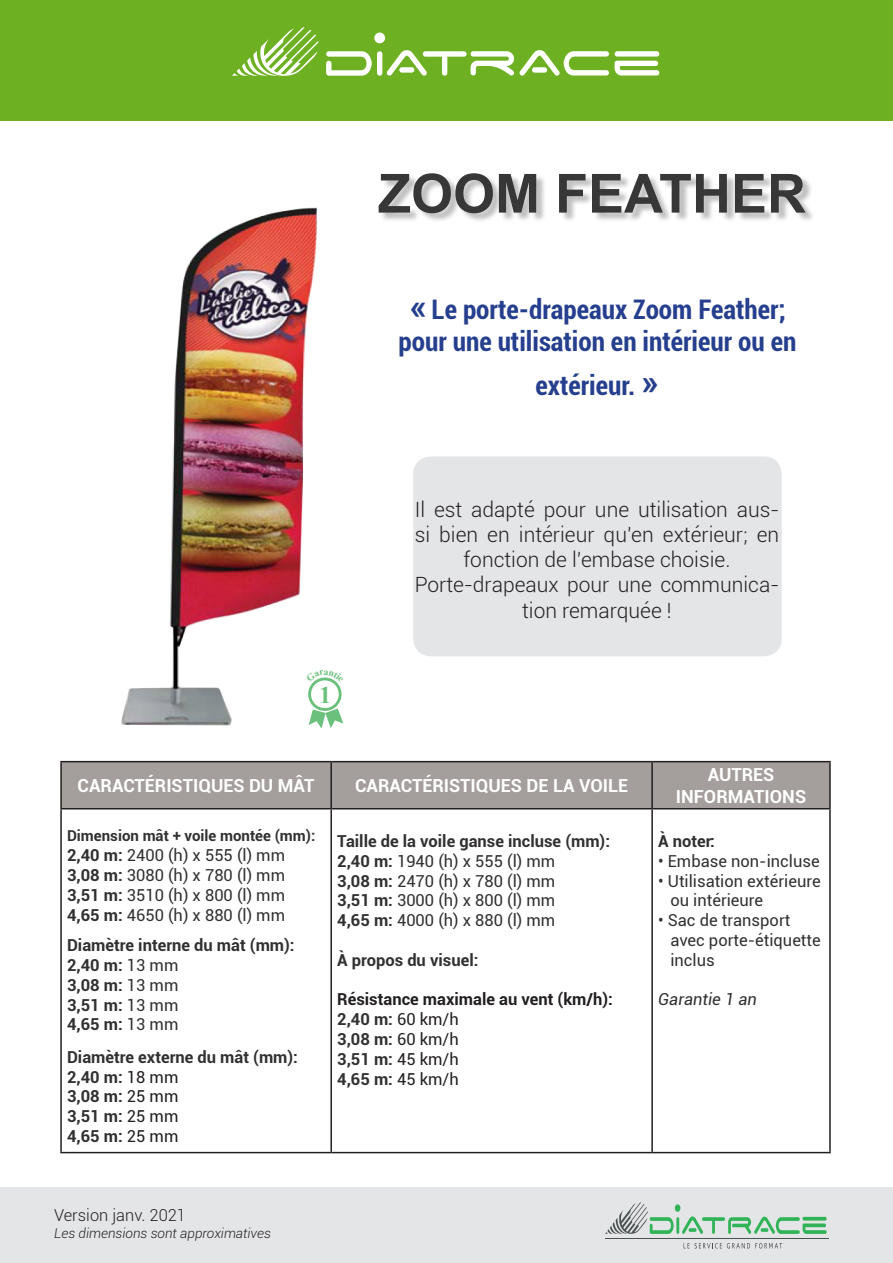
<style>
.page{position:relative;width:893px;height:1263px;background:#fff}
.page>*{position:absolute;margin:0;border:0;box-sizing:border-box;transform-origin:0 0}
.t1{font:700 54px "Arial";color:#373738}
.t2{font:700 condensed 27px/32.4px "Roboto";color:#253f8e;text-align:center}
.t3{font:700 24.45px "Times New Roman";color:#6bc17c}
.t4{font:300 21px/25.2px "Roboto";color:#231f20;text-align:center}
.t5{font:700 18px "Roboto";color:#fff}
.t6{font:16.5px "Roboto";color:#323031}
.t7{font:700 16.5px "Roboto";color:#323031}
.t8{font:700 16.5px "Roboto";color:#231f20}
.t9{font:300 16.5px "Roboto";color:#231f20}
.t10{font:italic 16.5px "Roboto";color:#323031}
.t11{font:700 15px "Roboto";color:#323031}
.t12{font:italic 300 13.5px "Roboto";color:#231f20}
.s1{font-stretch:normal;font-size:36px}
.s2{font-weight:700}
.s3{font-weight:400}
.s4{font-weight:400;color:#231f20}
</style>
<div class="page">
<div style="left:379px;top:175px;width:437px;height:48px;background:#3e3e3f;opacity:.33"></div>
<img style="left:121px;top:207px;width:223px;height:519px">
<div style="left:413px;top:456px;width:369px;height:200px;background:#e4e5e7;border-radius:18px"></div>
<div style="left:62px;top:762px;width:767px;height:46px;background:#a49e9c"></div>
<hr style="left:60px;top:761px;width:271px;height:1px;background:#231f20">
<hr style="left:331px;top:761px;width:321px;height:1px;background:#231f20">
<hr style="left:330px;top:762px;width:2px;height:46px;background:#231f20">
<hr style="left:652px;top:761px;width:179px;height:1px;background:#231f20">
<hr style="left:651px;top:762px;width:2px;height:46px;background:#231f20">
<hr style="left:60px;top:809px;width:2px;height:343px;background:#231f20">
<hr style="left:330px;top:809px;width:2px;height:343px;background:#231f20">
<hr style="left:651px;top:809px;width:2px;height:343px;background:#231f20">
<hr style="left:829px;top:809px;width:2px;height:343px;background:#231f20">
<hr style="left:60px;top:1152px;width:271px;height:1px;background:#231f20">
<hr style="left:331px;top:1152px;width:321px;height:1px;background:#231f20">
<hr style="left:652px;top:1152px;width:179px;height:1px;background:#231f20">
<hr style="left:60px;top:762px;width:2px;height:46px;background:#231f20">
<hr style="left:829px;top:762px;width:2px;height:46px;background:#231f20">
<hr style="left:60px;top:808px;width:271px;height:1px;background:#231f20">
<hr style="left:331px;top:808px;width:321px;height:1px;background:#231f20">
<hr style="left:652px;top:808px;width:179px;height:1px;background:#231f20">
<svg style="left:309px;top:708px;width:34px;height:20px"></svg>
<div style="left:308px;top:677px;width:34px;height:34px;border:3px solid #6bc17c;border-radius:50%"></div>
<div style="left:0;top:0;width:893px;height:120px;background:#6db122"></div>
<svg style="left:615px;top:51px;width:44px;height:24px"></svg>
<svg style="left:326px;top:51px;width:46px;height:25px"></svg>
<div style="left:377px;top:51px;width:5px;height:25px;background:#fff;border-radius:3px"></div>
<div style="left:374px;top:33px;width:11px;height:10px;background:#fff;border-radius:50%"></div>
<svg style="left:387px;top:50px;width:222px;height:26px"></svg>
<div style="left:399px;top:67px;width:15px;height:6px;background:#fff;border-radius:3px"></div>
<svg style="left:232px;top:27px;width:86px;height:49px"></svg>
<div style="left:0;top:1187px;width:893px;height:76px;background:#e4e5e7"></div>
<hr style="left:605px;top:1238px;width:223px;height:1px;background:#4b5351">
<svg style="left:605px;top:1202px;width:222px;height:32px"></svg>
<svg style="left:683px;top:1243px;width:99px;height:5px"></svg>
<svg style="left:306px;top:670px;width:38px;height:13px"></svg>
<p class="t1" style="left:378px;top:158px;width:429px">ZOOM FEATHER</p>
<p class="t2" style="left:399px;top:292px;width:399px"><span class="s1">«</span>Le porte-drapeaux Zoom Feather; pour une utilisation en intérieur ou en</p>
<p class="t2" style="left:536px;top:368px;width:125px">extérieur. <span class="s1">»</span></p>
<p class="t3" style="left:319px;top:677px;width:14px">1</p>
<p class="t4" style="left:415px;top:496px;width:366px">Il est adapté pour une utilisation aus&shy;si bien en intérieur qu’en extérieur; en fonction de l’embase choisie.</p>
<p class="t4" style="left:415px;top:572px;width:366px">Porte-drapeaux pour une communica&shy;tion remarquée !</p>
<p class="t5" style="left:78px;top:773px;width:238px">CARACTÉRISTIQUES DU MÂT</p>
<p class="t5" style="left:355px;top:773px;width:274px">CARACTÉRISTIQUES DE LA VOILE</p>
<p class="t11" style="left:67px;top:825px;width:250px">Dimension mât + voile montée (mm):</p>
<p class="t6" style="left:67px;top:844px;width:220px"><span class="s2">2,40 m:</span> 2400 (h) x 555 (l) mm</p>
<p class="t6" style="left:67px;top:863px;width:220px"><span class="s2">3,08 m:</span> 3080 (h) x 780 (l) mm</p>
<p class="t6" style="left:67px;top:883px;width:220px"><span class="s2">3,51 m:</span> 3510 (h) x 800 (l) mm</p>
<p class="t6" style="left:67px;top:903px;width:220px"><span class="s2">4,65 m:</span> 4650 (h) x 880 (l) mm</p>
<p class="t7" style="left:67px;top:933px;width:229px">Diamètre interne du mât (mm):</p>
<p class="t7" style="left:67px;top:953px;width:113px">2,40 m: <span class="s3">13 mm</span></p>
<p class="t7" style="left:67px;top:973px;width:113px">3,08 m: <span class="s3">13 mm</span></p>
<p class="t7" style="left:67px;top:993px;width:113px">3,51 m: <span class="s3">13 mm</span></p>
<p class="t7" style="left:67px;top:1013px;width:113px">4,65 m: <span class="s3">13 mm</span></p>
<p class="t7" style="left:67px;top:1045px;width:232px">Diamètre externe du mât (mm):</p>
<p class="t7" style="left:67px;top:1065px;width:113px">2,40 m: <span class="s4">18 mm</span></p>
<p class="t7" style="left:67px;top:1085px;width:113px">3,08 m: <span class="s4">25 mm</span></p>
<p class="t7" style="left:67px;top:1104px;width:113px">3,51 m: <span class="s4">25 mm</span></p>
<p class="t7" style="left:67px;top:1124px;width:113px">4,65 m: <span class="s4">25 mm</span></p>
<p class="t7" style="left:337px;top:829px;width:274px">Taille de la voile ganse incluse (mm):</p>
<p class="t6" style="left:337px;top:849px;width:220px"><span class="s2">2,40 m:</span> 1940 (h) x 555 (l) mm</p>
<p class="t6" style="left:337px;top:869px;width:220px"><span class="s2">3,08 m:</span> 2470 (h) x 780 (l) mm</p>
<p class="t6" style="left:337px;top:889px;width:220px"><span class="s2">3,51 m:</span> 3000 (h) x 800 (l) mm</p>
<p class="t6" style="left:337px;top:909px;width:220px"><span class="s2">4,65 m:</span> 4000 (h) x 880 (l) mm</p>
<p class="t7" style="left:337px;top:948px;width:143px">À propos du visuel:</p>
<p class="t8" style="left:337px;top:988px;width:277px">Résistance maximale au vent (km/h):</p>
<p class="t7" style="left:337px;top:1008px;width:123px">2,40 m: <span class="s4">60 km/h</span></p>
<p class="t7" style="left:337px;top:1027px;width:123px">3,08 m: <span class="s4">60 km/h</span></p>
<p class="t7" style="left:337px;top:1047px;width:123px">3,51 m: <span class="s4">45 km/h</span></p>
<p class="t7" style="left:337px;top:1067px;width:123px">4,65 m: <span class="s4">45 km/h</span></p>
<p class="t9" style="left:54px;top:1204px;width:134px">Version janv. 2021</p>
<p class="t12" style="left:54px;top:1223px;width:218px">Les dimensions sont approximatives</p>
<p class="t5" style="left:708px;top:762px;width:68px">AUTRES</p>
<p class="t5" style="left:676px;top:784px;width:132px">INFORMATIONS</p>
<p class="t7" style="left:658px;top:829px;width:58px">À noter:</p>
<p class="t6" style="left:658px;top:849px;width:163px">• Embase non-incluse</p>
<p class="t6" style="left:658px;top:869px;width:164px">• Utilisation extérieure</p>
<p class="t6" style="left:670px;top:889px;width:94px">ou intérieure</p>
<p class="t6" style="left:658px;top:909px;width:134px">• Sac de transport</p>
<p class="t6" style="left:670px;top:929px;width:152px">avec porte-étiquette</p>
<p class="t6" style="left:670px;top:948px;width:46px">inclus</p>
<p class="t10" style="left:658px;top:988px;width:100px">Garantie 1 an</p>
</div>
